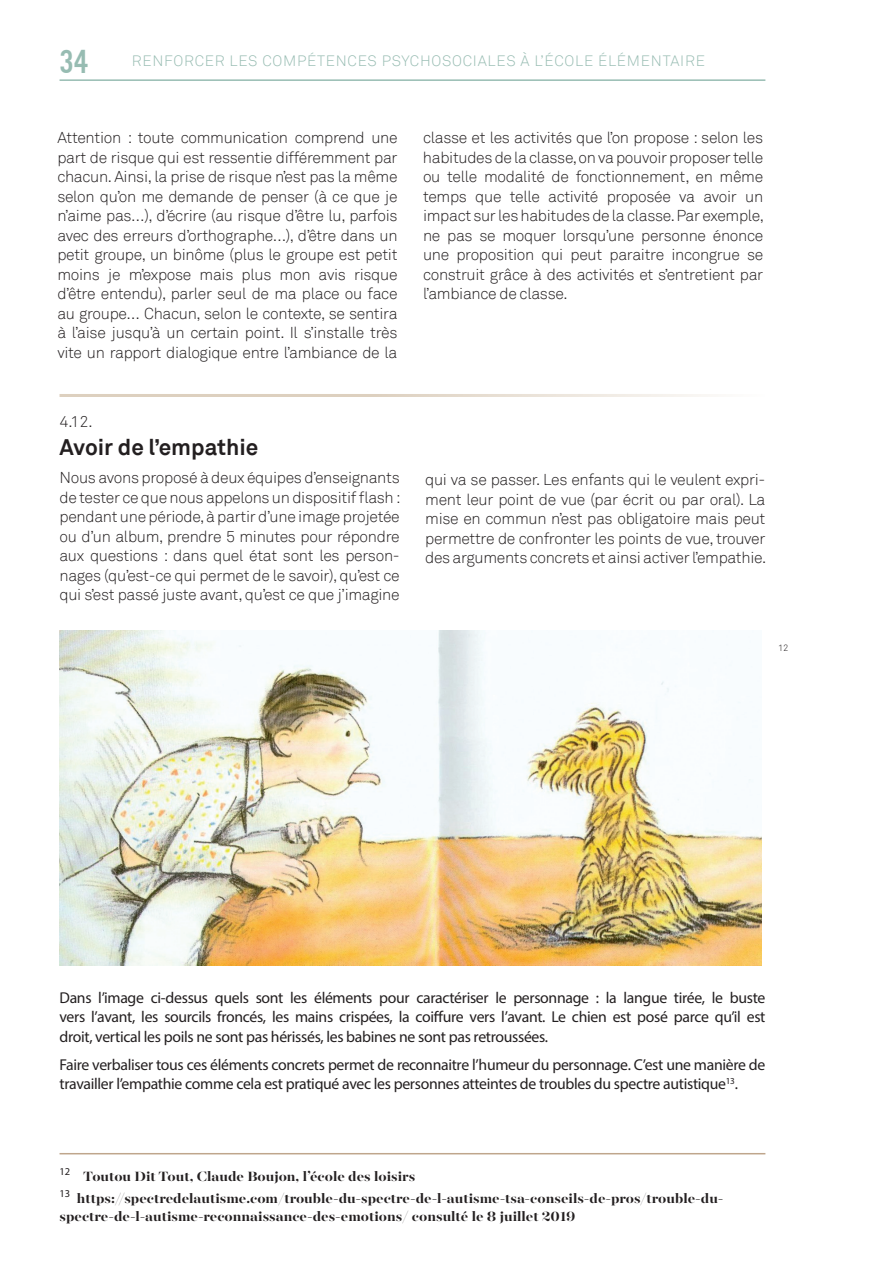
<style>
.page{position:relative;width:893px;height:1263px;background:#fff}
.page>*{position:absolute;margin:0;border:0;box-sizing:border-box;transform-origin:0 0}
.t1{font:34.5px "Alternate Becker 3";color:#97bcb2}
.t2{font:700 22.5px "Akkurat";color:#231f20}
.t3{font:300 15.75px/19.5px "Akkurat";letter-spacing:-.02em;color:#231f20;text-align:justify}
.t4{font:15.75px/19.5px "Myriad Pro";letter-spacing:-.02em;color:#231f20;text-align:justify}
.t5{font:700 15px/21.6px "Majesti Banner";color:#231f20}
.t6{font:300 15px "Akkurat";letter-spacing:.05em;color:#97bcb2}
.t7{font:300 9.15px "Akkurat";color:#231f20}
</style>
<div class="page">
<hr style="left:60px;top:79px;width:705px;height:2px;background:#97bcb2">
<hr style="left:60px;top:1153px;width:705px;height:1px;background:#bfa68c">
<hr style="left:60px;top:394px;width:705px;height:3px;background:#ddd0bf">
<img style="left:60px;top:630px;width:701px;height:335px">
<h1 class="t1" style="left:60px;top:44px;width:30px">34</h1>
<p class="t6" style="left:132px;top:52px;width:575px">RENFORCER LES COMPÉTENCES PSYCHOSOCIALES À L’ÉCOLE ÉLÉMENTAIRE</p>
<p class="t3" style="left:57px;top:128px;width:342px">Attention : toute communication comprend une part de risque qui est ressentie différemment par chacun. Ainsi, la prise de risque n’est pas la même selon qu’on me demande de penser (à ce que je n’aime pas…), d’écrire (au risque d’être lu, parfois avec des erreurs d’orthographe…), d’être dans un petit groupe, un binôme (plus le groupe est petit moins je m’expose mais plus mon avis risque d’être entendu), parler seul de ma place ou face au groupe… Chacun, selon le contexte, se sentira à l’aise jusqu’à un certain point. Il s’installe très vite un rapport dialogique entre l’ambiance de la</p>
<p class="t3" style="left:423px;top:128px;width:342px">classe et les activités que l’on propose : selon les habitudes de la classe,onva pouvoir proposertelle ou telle modalité de fonctionnement, en même temps que telle activité proposée va avoir un impact sur les habitudes de la classe.Par exemple, ne pas se moquer lorsqu’une personne énonce une proposition qui peut paraitre incongrue se construit grâce à des activités et s’entretient par l’ambiance de classe.</p>
<p class="t3" style="left:59px;top:412px;width:35px">4.12.</p>
<h2 class="t2" style="left:60px;top:433px;width:200px">Avoir de l’empathie</h2>
<p class="t3" style="left:60px;top:468px;width:343px">Nous avons proposé à deux équipes d’enseignants de tester ce que nous appelons un dispositif flash : pendant une période, à partir d’une image projetée ou d’un album, prendre 5 minutes pour répondre aux questions : dans quel état sont les person&shy;nages (qu’est-ce qui permet de le savoir), qu’est ce qui s’est passé juste avant, qu’est ce que j’imagine</p>
<p class="t3" style="left:425px;top:470px;width:342px">qui va se passer. Les enfants qui le veulent expri&shy;ment leur point de vue (par écrit ou par oral). La mise en commun n’est pas obligatoire mais peut permettre de confronter les points de vue, trouver des arguments concrets et ainsi activer l’empathie.</p>
<p class="t7" style="left:778px;top:642px;width:12px">12</p>
<p class="t4" style="left:60px;top:988px;width:707px">Dans l’image ci-dessus quels sont les éléments pour caractériser le personnage : la langue tirée, le buste vers l’avant, les sourcils froncés, les mains crispées, la coiffure vers l’avant. Le chien est posé parce qu’il est droit, vertical les poils ne sont pas hérissés, les babines ne sont pas retroussées.</p>
<p class="t4" style="left:60px;top:1055px;width:707px">Faire verbaliser tous ces éléments concrets permet de reconnaitre l’humeur du personnage. C’est une manière de travailler l’empathie comme cela est pratiqué avec les personnes atteintes de troubles du spectre autistique<sup>13</sup>.</p>
<p class="t5" style="left:60px;top:1167px;width:665px"><sup>12</sup> Toutou Dit Tout, Claude Boujon, l’école des loisirs<br><sup>13</sup> https://spectredelautisme.com/trouble-du-spectre-de-l-autisme-tsa-conseils-de-pros/trouble-du-</p>
<p class="t5" style="left:60px;top:1206px;width:517px">spectre-de-l-autisme-reconnaissance-des-emotions/ consulté le 8 juillet 2019</p>
</div>
